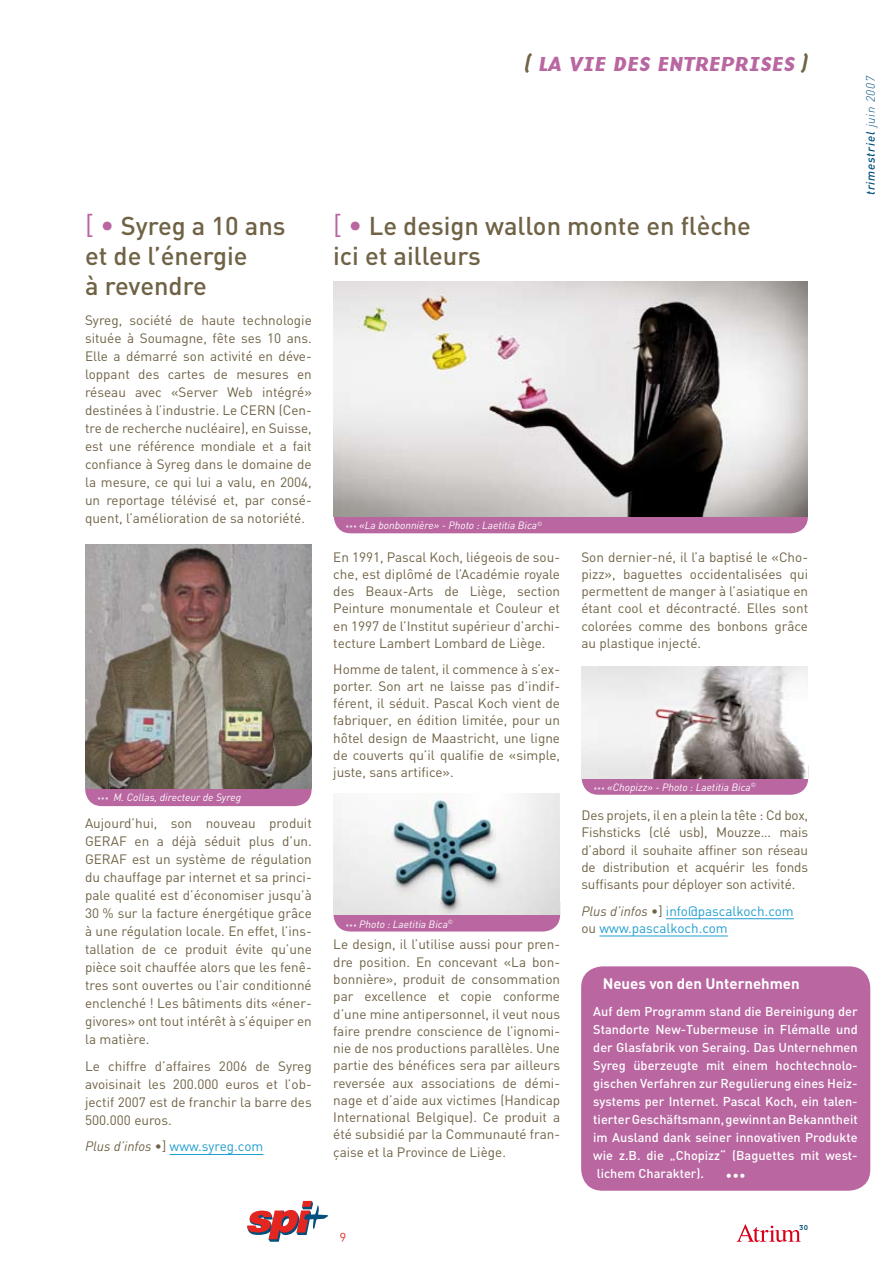
<style>
.page{position:relative;width:893px;height:1263px;background:#fff}
.page>*{position:absolute;margin:0;border:0;box-sizing:border-box;transform-origin:0 0}
.t1{font:500 25.5px/30px "DIN";color:#6f6245}
.t2{font:21px "Base Nine BI";color:#b966a1}
.t3{font:700 15px "DIN";color:#fff}
.t4{font:13.5px/17.2px "DIN";color:#6f6245;text-align:justify}
.t5{font:13.5px/17.2px "DIN";color:#209ecf}
.t6{font:500 12.75px/18px "DIN";color:#fff;text-align:justify}
.t7{font:12.75px "DIN";color:#fff}
.t8{font:italic 500 12px "DIN";letter-spacing:.065em;color:#004f7c}
.t9{font:italic 10.5px "DIN";color:#fff}
.t10{font:7.5px "Base Nine";color:#004f7c}
.s1{font-family:"DIN Regular Alternate";font-weight:400;font-size:27px;color:#b966a1}
.s2{font-size:7.5px;color:#e8d4e6}
.s3{font-style:italic;color:#6f6245}
.s4{color:#6f6245}
.s5{font-family:"DIN";font-weight:700;font-style:italic;font-size:22.5px;color:#6f6245}
.s6{font-weight:300}
</style>
<div class="page">
<svg style="left:737px;top:1224px;width:64px;height:18px"></svg>
<svg style="left:247px;top:1201px;width:82px;height:41px"></svg>
<div style="left:333px;top:886px;width:227px;height:45px;background:#b966a1;border-radius:17px"></div>
<img style="left:333px;top:794px;width:227px;height:121px">
<hr style="left:666px;top:918px;width:128px;height:1px;background:#209ecf">
<hr style="left:599px;top:935px;width:129px;height:1px;background:#209ecf">
<div style="left:582px;top:749px;width:226px;height:46px;background:#b966a1;border-radius:17px"></div>
<img style="left:581px;top:666px;width:227px;height:112px">
<hr style="left:170px;top:1154px;width:93px;height:1px;background:#209ecf">
<div style="left:85px;top:761px;width:227px;height:45px;background:#b966a1;border-radius:17px"></div>
<img style="left:85px;top:545px;width:226px;height:243px">
<div style="left:581px;top:966px;width:289px;height:225px;background:#b966a1;border-radius:21px"></div>
<div style="left:334px;top:488px;width:474px;height:45px;background:#b966a1;border-radius:17px"></div>
<img style="left:333px;top:281px;width:474px;height:236px">
<h1 class="t1" style="left:85px;top:210px;width:202px"><span class="s1">[ •</span> Syreg a 10 ans et de l’énergie<br>à revendre</h1>
<p class="t4" style="left:85px;top:311px;width:228px;line-height:18px">Syreg, société de haute technologie située à Soumagne, fête ses 10 ans.<br>Elle a démarré son activité en déve&shy;loppant des cartes de mesures en réseau avec «Server Web intégré» destinées à l’industrie. Le CERN (Cen&shy;tre de recherche nucléaire), en Suisse, est une référence mondiale et a fait confiance à Syreg dans le domaine de la mesure, ce qui lui a valu, en 2004, un reportage télévisé et, par consé&shy;quent, l’amélioration de sa notoriété.</p>
<p class="t9" style="left:97px;top:791px;width:145px"><span class="s2">•••</span> M. Collas, directeur de Syreg</p>
<p class="t4" style="left:85px;top:814px;width:228px;line-height:18px">Aujourd’hui, son nouveau produit GERAF en a déjà séduit plus d’un.<br>GERAF est un système de régulation du chauffage par internet et sa princi&shy;pale qualité est d’économiser jusqu’à 30 % sur la facture énergétique grâce à une régulation locale. En effet, l’ins&shy;tallation de ce produit évite qu’une pièce soit chauffée alors que les fenê&shy;tres sont ouvertes ou l’air conditionné enclenché ! Les bâtiments dits «éner&shy;givores» ont tout intérêt à s’équiper en la matière.</p>
<p class="t4" style="left:85px;top:1057px;width:228px;line-height:18px">Le chiffre d’affaires 2006 de Syreg avoisinait les 200.000 euros et l’ob&shy;jectif 2007 est de franchir la barre des 500.000 euros.</p>
<p class="t5" style="left:85px;top:1138px;width:180px"><span class="s3">Plus d’infos</span> <span class="s4">•]</span> www.syreg.com</p>
<h2 class="t2" style="left:524px;top:47px;width:285px"><span class="s5">(</span> LA VIE DES ENTREPRISES <span class="s5">)</span></h2>
<h1 class="t1" style="left:333px;top:210px;width:419px"><span class="s1">[ •</span> Le design wallon monte en flèche ici et ailleurs</h1>
<p class="t8" style="left:863px;top:195px;width:121px;rotate:-90deg">trimestriel <span class="s6">juin 2007</span></p>
<p class="t9" style="left:345px;top:519px;width:198px"><span class="s2">•••</span> «La bonbonnière» - Photo : Laetitia Bica<sup>©</sup></p>
<p class="t4" style="left:333px;top:548px;width:228px">En 1991, Pascal Koch, liégeois de sou&shy;che, est diplômé de l’Académie royale des Beaux-Arts de Liège, section Peinture monumentale et Couleur et en 1997 de l’Institut supérieur d’archi&shy;tecture Lambert Lombard de Liège.</p>
<p class="t4" style="left:333px;top:660px;width:228px">Homme de talent, il commence à s’ex&shy;porter. Son art ne laisse pas d’indif&shy;férent, il séduit. Pascal Koch vient de fabriquer, en édition limitée, pour un hôtel design de Maastricht, une ligne de couverts qu’il qualifie de «simple, juste, sans artifice».</p>
<p class="t9" style="left:345px;top:917px;width:109px"><span class="s2">•••</span> Photo : Laetitia Bica<sup>©</sup></p>
<p class="t4" style="left:333px;top:936px;width:228px">Le design, il l’utilise aussi pour pren&shy;dre position. En concevant «La bon&shy;bonnière», produit de consommation par excellence et copie conforme d’une mine antipersonnel, il veut nous faire prendre conscience de l’ignomi&shy;nie de nos productions parallèles. Une partie des bénéfices sera par ailleurs reversée aux associations de démi&shy;nage et d’aide aux victimes (Handicap International Belgique). Ce produit a été subsidié par la Communauté fran&shy;çaise et la Province de Liège.</p>
<p class="t4" style="left:581px;top:548px;width:228px">Son dernier-né, il l’a baptisé le «Cho&shy;pizz», baguettes occidentalisées qui permettent de manger à l’asiatique en étant cool et décontracté. Elles sont colorées comme des bonbons grâce au plastique injecté.</p>
<p class="t9" style="left:593px;top:780px;width:164px"><span class="s2">•••</span> «Chopizz» - Photo : Laetitia Bica<sup>©</sup></p>
<p class="t4" style="left:581px;top:806px;width:228px">Des projets, il en a plein la tête : Cd box, Fishsticks (clé usb), Mouzze… mais d’abord il souhaite affiner son réseau de distribution et acquérir les fonds suffisants pour déployer son activité.</p>
<p class="t5" style="left:581px;top:902px;width:214px"><span class="s3">Plus d’infos</span> <span class="s4">•]</span> info@pascalkoch.com <span class="s4">ou</span> www.pascalkoch.com</p>
<p class="t3" style="left:603px;top:974px;width:199px">Neues von den Unternehmen</p>
<p class="t6" style="left:593px;top:1002px;width:266px">Auf dem Programm stand die Bereinigung der Standorte New-Tubermeuse in Flémalle und der Glasfabrik von Seraing. Das Unternehmen Syreg überzeugte mit einem hochtechnolo&shy;gischen Verfahren zur Regulierung eines Heiz&shy;systems per I nternet. Pascal Koch, ein talen&shy;tierter Geschäftsmann, gewinnt an Bekanntheit im Ausland dank seiner innovativen Produkte wie z.B. die „Chopizz“ (Baguettes mit west&shy;lichem Charakter).</p>
<p class="t7" style="left:725px;top:1167px;width:22px">•••</p>
<p class="t10" style="left:799px;top:1222px;width:11px">30</p>
</div>
